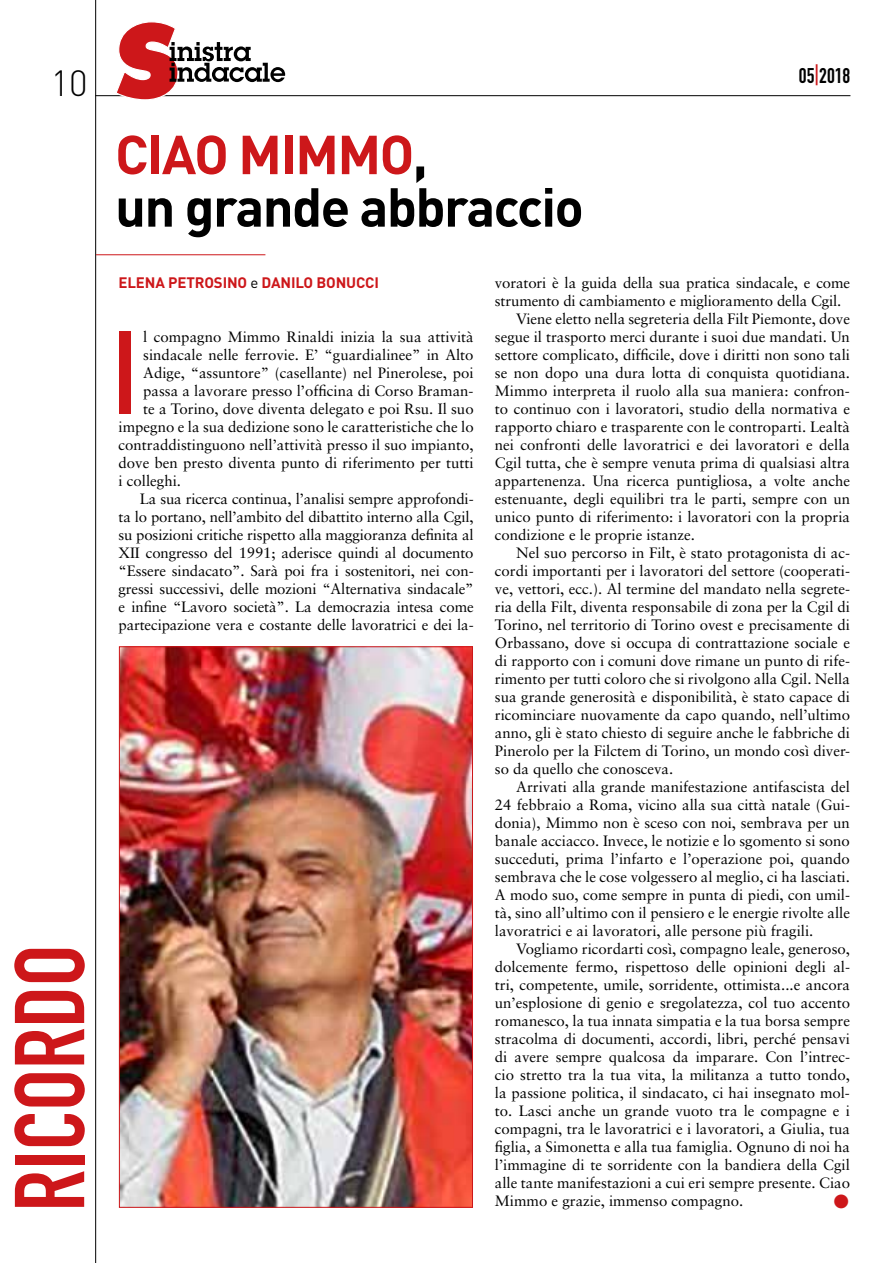
<style>
.page{position:relative;width:893px;height:1263px;background:#fff}
.page>*{position:absolute;margin:0;border:0;box-sizing:border-box;transform-origin:0 0}
.t1{font:116.1px "DIN Engschrift Std";color:#cd171a}
.t2{font:97.35px "DIN Engschrift Std";color:#cd171a}
.t3{font:700 54px/52.5px "DIN";letter-spacing:-.03em;color:#000}
.t4{font:300 36px "DIN";color:#000}
.t5{font:21px "DIN Engschrift Std";color:#000}
.t6{font:15px "Sabon";color:#000}
.t7{font:700 15px "DIN";letter-spacing:-.01em;color:#cd171a}
.t8{font:15px "Zapf Dingbats IT Cby BT";color:#cd171a}
.s1{color:#cd171a}
.s2{font-weight:400;color:#000}
</style>
<div class="page">
<hr style="left:95px;top:95px;width:755px;height:1px;background:#000">
<svg style="left:115px;top:22px;width:170px;height:78px"></svg>
<hr style="left:95px;top:0;width:1px;height:1263px;background:#000">
<hr style="left:96px;top:254px;width:169px;height:1px;background:#cd171a">
<img style="left:121px;top:648px;width:350px;height:558px">
<h3 class="t4" style="left:51px;top:61px;width:39px">10</h3>
<h2 class="t2" style="left:-7px;top:1211px;width:268px;rotate:-90deg">RICORDO</h2>
<h3 class="t3" style="left:115px;top:126px;width:470px"><span class="s1">CIAO MIMMO</span>,<br>un grande abbraccio</h3>
<h3 class="t5" style="left:799px;top:63px;width:53px">05<span class="s1">|</span>2018</h3>
<p class="t7" style="left:119px;top:273px;width:262px">ELENA PETROSINO <span class="s2">e</span> DANILO BONUCCI</p>
<h1 class="t1" style="left:113px;top:305px;width:25px">I</h1>
<p class="t6" style="left:143px;top:328px;width:332px">l compagno Mimmo Rinaldi inizia la sua attività</p>
<p class="t6" style="left:143px;top:346px;width:332px">sindacale nelle ferrovie. E’ “guardialinee” in Alto</p>
<p class="t6" style="left:143px;top:364px;width:332px">Adige, “assuntore” (casellante) nel Pinerolese, poi</p>
<p class="t6" style="left:143px;top:382px;width:332px">passa a lavorare presso l’officina di Corso Braman-</p>
<p class="t6" style="left:143px;top:400px;width:332px">te a Torino, dove diventa delegato e poi Rsu. Il suo</p>
<p class="t6" style="left:119px;top:418px;width:357px">impegno e la sua dedizione sono le caratteristiche che lo</p>
<p class="t6" style="left:119px;top:436px;width:357px">contraddistinguono nell’attività presso il suo impianto,</p>
<p class="t6" style="left:119px;top:454px;width:357px">dove ben presto diventa punto di riferimento per tutti</p>
<p class="t6" style="left:119px;top:472px;width:64px">i colleghi.</p>
<p class="t6" style="left:140px;top:490px;width:335px">La sua ricerca continua, l’analisi sempre approfondi-</p>
<p class="t6" style="left:119px;top:508px;width:357px">ta lo portano, nell’ambito del dibattito interno alla Cgil,</p>
<p class="t6" style="left:119px;top:526px;width:357px">su posizioni critiche rispetto alla maggioranza definita al</p>
<p class="t6" style="left:119px;top:544px;width:357px">XII congresso del 1991; aderisce quindi al documento</p>
<p class="t6" style="left:119px;top:562px;width:357px">“Essere sindacato”. Sarà poi fra i sostenitori, nei con-</p>
<p class="t6" style="left:119px;top:580px;width:357px">gressi successivi, delle mozioni “Alternativa sindacale”</p>
<p class="t6" style="left:119px;top:598px;width:357px">e infine “Lavoro società”. La democrazia intesa come</p>
<p class="t6" style="left:119px;top:616px;width:357px">partecipazione vera e costante delle lavoratrici e dei la-</p>
<p class="t6" style="left:495px;top:274px;width:357px">voratori è la guida della sua pratica sindacale, e come</p>
<p class="t6" style="left:495px;top:292px;width:348px">strumento di cambiamento e miglioramento della Cgil.</p>
<p class="t6" style="left:516px;top:310px;width:335px">Viene eletto nella segreteria della Filt Piemonte, dove</p>
<p class="t6" style="left:495px;top:328px;width:356px">segue il trasporto merci durante i suoi due mandati. Un</p>
<p class="t6" style="left:495px;top:346px;width:357px">settore complicato, difficile, dove i diritti non sono tali</p>
<p class="t6" style="left:495px;top:364px;width:357px">se non dopo una dura lotta di conquista quotidiana.</p>
<p class="t6" style="left:495px;top:382px;width:357px">Mimmo interpreta il ruolo alla sua maniera: confron-</p>
<p class="t6" style="left:495px;top:400px;width:357px">to continuo con i lavoratori, studio della normativa e</p>
<p class="t6" style="left:495px;top:418px;width:357px">rapporto chiaro e trasparente con le controparti. Lealtà</p>
<p class="t6" style="left:495px;top:436px;width:357px">nei confronti delle lavoratrici e dei lavoratori e della</p>
<p class="t6" style="left:495px;top:454px;width:357px">Cgil tutta, che è sempre venuta prima di qualsiasi altra</p>
<p class="t6" style="left:495px;top:472px;width:357px">appartenenza. Una ricerca puntigliosa, a volte anche</p>
<p class="t6" style="left:495px;top:490px;width:357px">estenuante, degli equilibri tra le parti, sempre con un</p>
<p class="t6" style="left:495px;top:508px;width:357px">unico punto di riferimento: i lavoratori con la propria</p>
<p class="t6" style="left:495px;top:526px;width:202px">condizione e le proprie istanze.</p>
<p class="t6" style="left:516px;top:544px;width:335px">Nel suo percorso in Filt, è stato protagonista di ac-</p>
<p class="t6" style="left:495px;top:562px;width:357px">cordi importanti per i lavoratori del settore (cooperati-</p>
<p class="t6" style="left:495px;top:580px;width:357px">ve, vettori, ecc.). Al termine del mandato nella segrete-</p>
<p class="t6" style="left:495px;top:598px;width:357px">ria della Filt, diventa responsabile di zona per la Cgil di</p>
<p class="t6" style="left:495px;top:616px;width:356px">Torino, nel territorio di Torino ovest e precisamente di</p>
<p class="t6" style="left:495px;top:634px;width:357px">Orbassano, dove si occupa di contrattazione sociale e</p>
<p class="t6" style="left:495px;top:652px;width:357px">di rapporto con i comuni dove rimane un punto di rife-</p>
<p class="t6" style="left:495px;top:670px;width:356px">rimento per tutti coloro che si rivolgono alla Cgil. Nella</p>
<p class="t6" style="left:495px;top:688px;width:356px">sua grande generosità e disponibilità, è stato capace di</p>
<p class="t6" style="left:495px;top:706px;width:357px">ricominciare nuovamente da capo quando, nell’ultimo</p>
<p class="t6" style="left:495px;top:724px;width:357px">anno, gli è stato chiesto di seguire anche le fabbriche di</p>
<p class="t6" style="left:495px;top:742px;width:357px">Pinerolo per la Filctem di Torino, un mondo così diver-</p>
<p class="t6" style="left:495px;top:760px;width:180px">so da quello che conosceva.</p>
<p class="t6" style="left:516px;top:778px;width:335px">Arrivati alla grande manifestazione antifascista del</p>
<p class="t6" style="left:495px;top:796px;width:357px">24 febbraio a Roma, vicino alla sua città natale (Gui-</p>
<p class="t6" style="left:495px;top:814px;width:357px">donia), Mimmo non è sceso con noi, sembrava per un</p>
<p class="t6" style="left:495px;top:832px;width:357px">banale acciacco. Invece, le notizie e lo sgomento si sono</p>
<p class="t6" style="left:495px;top:850px;width:357px">succeduti, prima l’infarto e l’operazione poi, quando</p>
<p class="t6" style="left:495px;top:868px;width:357px">sembrava che le cose volgessero al meglio, ci ha lasciati.</p>
<p class="t6" style="left:495px;top:886px;width:357px">A modo suo, come sempre in punta di piedi, con umil-</p>
<p class="t6" style="left:495px;top:904px;width:357px">tà, sino all’ultimo con il pensiero e le energie rivolte alle</p>
<p class="t6" style="left:495px;top:922px;width:320px">lavoratrici e ai lavoratori, alle persone più fragili.</p>
<p class="t6" style="left:516px;top:940px;width:335px">Vogliamo ricordarti così, compagno leale, generoso,</p>
<p class="t6" style="left:495px;top:958px;width:357px">dolcemente fermo, rispettoso delle opinioni degli al-</p>
<p class="t6" style="left:495px;top:976px;width:357px">tri, competente, umile, sorridente, ottimista...e ancora</p>
<p class="t6" style="left:495px;top:994px;width:357px">un’esplosione di genio e sregolatezza, col tuo accento</p>
<p class="t6" style="left:495px;top:1012px;width:357px">romanesco, la tua innata simpatia e la tua borsa sempre</p>
<p class="t6" style="left:495px;top:1030px;width:357px">stracolma di documenti, accordi, libri, perché pensavi</p>
<p class="t6" style="left:495px;top:1048px;width:357px">di avere sempre qualcosa da imparare. Con l’intrec-</p>
<p class="t6" style="left:495px;top:1066px;width:356px">cio stretto tra la tua vita, la militanza a tutto tondo,</p>
<p class="t6" style="left:495px;top:1084px;width:357px">la passione politica, il sindacato, ci hai insegnato mol-</p>
<p class="t6" style="left:495px;top:1102px;width:357px">to. Lasci anche un grande vuoto tra le compagne e i</p>
<p class="t6" style="left:495px;top:1120px;width:357px">compagni, tra le lavoratrici e i lavoratori, a Giulia, tua</p>
<p class="t6" style="left:495px;top:1138px;width:356px">figlia, a Simonetta e alla tua famiglia. Ognuno di noi ha</p>
<p class="t6" style="left:495px;top:1156px;width:357px">l’immagine di te sorridente con la bandiera della Cgil</p>
<p class="t6" style="left:495px;top:1174px;width:357px">alle tante manifestazioni a cui eri sempre presente. Ciao</p>
<p class="t6" style="left:495px;top:1192px;width:250px">Mimmo e grazie, immenso compagno.</p>
<p class="t8" style="left:834px;top:1194px;width:16px">●</p>
</div>
